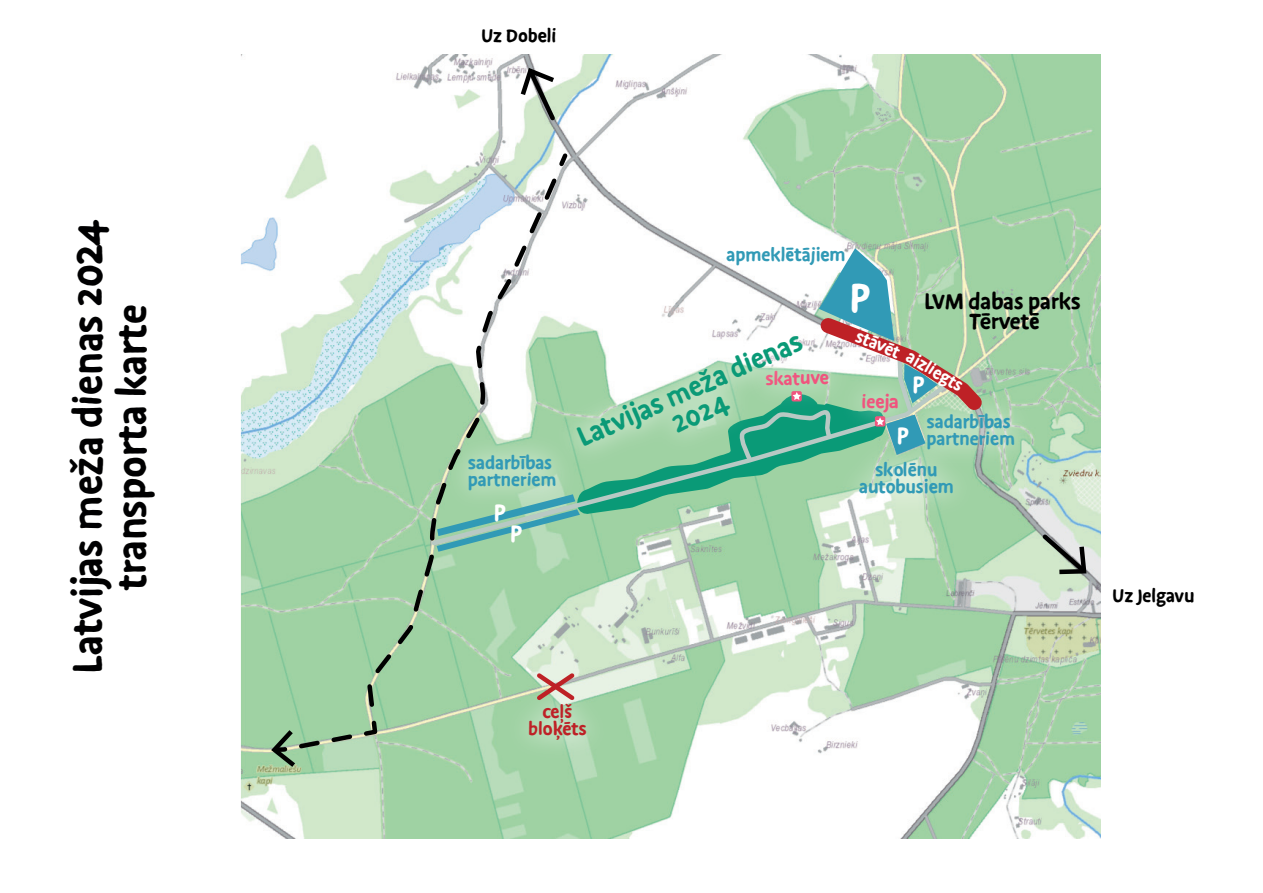
<style>
.page{position:relative;width:1263px;height:893px;background:#fff}
.page>*{position:absolute;margin:0;border:0;box-sizing:border-box;transform-origin:0 0}
.t1{font:700 46.8px "Duper";color:#fff}
.t2{font:700 45.6px/43.8px "Duper";color:#000001;text-align:center}
.t3{font:700 30.9px/25.8px "Duper";color:#0a9a77;text-align:center}
.t4{font:700 27.45px "Duper";color:#fff}
.t5{font:700 24.9px/20.7px "Duper";color:#000;text-align:center}
.t6{font:700 20.7px/17.2px "Duper";color:#319ab6}
.t7{font:700 20.7px "Duper";color:#000}
.t8{font:700 20.7px "Duper";color:#f0547e}
.t9{font:700 20.7px/17.2px "Duper";color:#be2126;text-align:center}
.t10{font:700 19.5px "Duper";color:#fff}
</style>
<div class="page">
<img style="left:241px;top:54px;width:859px;height:785px">
<img style="left:497px;top:669px;width:121px;height:104px">
<img style="left:995px;top:379px;width:52px;height:104px">
<svg style="left:560px;top:669px;width:18px;height:35px"></svg>
<svg style="left:556px;top:150px;width:15px;height:20px"></svg>
<svg style="left:365px;top:175px;width:195px;height:544px;background:#b5d8bb"></svg>
<svg style="left:361px;top:718px;width:19px;height:21px"></svg>
<svg style="left:271px;top:730px;width:84px;height:37px;background:#90b692"></svg>
<svg style="left:521px;top:66px;width:38px;height:58px"></svg>
<svg style="left:1038px;top:530px;width:51px;height:47px;background:#aab6a8"></svg>
<svg style="left:437px;top:248px;width:558px;height:304px"></svg>
<h2 class="t2" style="left:67px;top:673px;width:456px;rotate:-90deg">Latvijas meža dienas 2024 transporta karte</h2>
<p class="t7" style="left:481px;top:24px;width:77px">Uz Dobeli</p>
<p class="t6" style="left:468px;top:455px;width:90px">sadarbības partneriem</p>
<h3 class="t4" style="left:493px;top:496px;width:14px">P</h3>
<h3 class="t4" style="left:510px;top:518px;width:14px">P</h3>
<p class="t6" style="left:727px;top:246px;width:121px">apmeklētājiem</p>
<h1 class="t1" style="left:849px;top:270px;width:23px">P</h1>
<p class="t5" style="left:924px;top:291px;width:158px">LVM dabas parks<br>Tērvetē</p>
<h3 class="t3" style="left:573px;top:428px;width:245px;rotate:-24deg">Latvijas meža dienas<br>2024</h3>
<p class="t8" style="left:765px;top:367px;width:64px;rotate:-1deg">skatuve</p>
<p class="t10" style="left:861px;top:325px;width:48px;rotate:22deg">stāvēt</p>
<p class="t10" style="left:913px;top:346px;width:64px;rotate:30deg">aizliegts</p>
<h3 class="t4" style="left:912px;top:368px;width:14px">P</h3>
<p class="t8" style="left:861px;top:389px;width:38px">ieeja</p>
<p class="t6" style="left:926px;top:413px;width:90px">sadarbības partneriem</p>
<h3 class="t4" style="left:896px;top:419px;width:14px">P</h3>
<p class="t6" style="left:859px;top:461px;width:96px;text-align:center">skolēnu autobusiem</p>
<p class="t7" style="left:1112px;top:584px;width:84px">Uz Jelgavu</p>
<p class="t9" style="left:528px;top:704px;width:60px">ceļš bloķēts</p>
</div>
